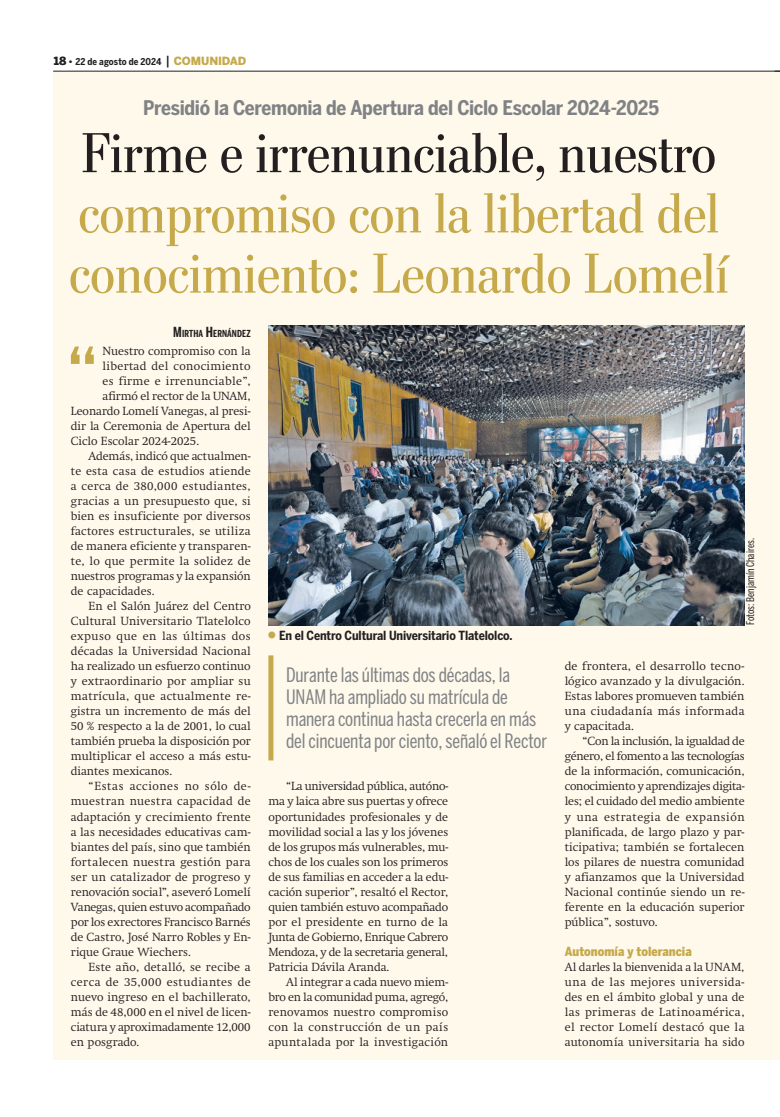
<style>
.page{position:relative;width:780px;height:1117px;background:#fff}
.page>*{position:absolute;margin:0;border:0;box-sizing:border-box;transform-origin:0 0}
.t1{font:500 72.38px "Benton Sans Cond";color:#c5a94a}
.t2{font:56.25px/60.1px "Stilson";color:#c5a94a}
.t3{font:56.25px "Stilson";color:#231f20}
.t4{font:700 20px "Benton Sans Cond";letter-spacing:-.015em;color:#808285}
.t5{font:19.75px/21.9px "Benton Sans Comp";letter-spacing:-.01em;color:#808285}
.t6{font:700 12.5px "Benton Sans Cond";letter-spacing:-.01em;color:#231f20}
.t7{font:900 12.5px "Benton Sans Cond";color:#c5a94a}
.t8{font:300 11.62px/15px "Swift";letter-spacing:.01em;color:#231f20;text-align:justify}
.t9{font:300 11.62px "Swift";letter-spacing:.03em;color:#231f20}
.t10{font:300 11.62px "Swift";letter-spacing:-.01em;color:#231f20}
.t11{font:300 11.62px "Swift";letter-spacing:.035em;color:#231f20}
.t12{font:300 11.62px "Swift";letter-spacing:.04em;color:#231f20}
.t13{font:300 11.62px "Swift";letter-spacing:-.02em;color:#231f20}
.t14{font:300 11.62px "Swift";letter-spacing:.045em;color:#231f20}
.t15{font:10.62px "Benton Sans Comp";color:#231f20}
.t16{font:700 9.62px "Benton Sans Comp";letter-spacing:.01em;color:#231f20}
.t17{font:700 9.38px "Benton Sans Cond";letter-spacing:.01em;color:#231f20}
.s1{font-family:"Benton Sans";font-weight:900;font-size:11.25px}
.s2{font-family:"Benton Sans";font-weight:900}
.s3{font-weight:500;font-size:12.5px}
.s4{font-family:"Benton Sans";font-weight:900;font-size:11.25px;color:#c5a94a}
.s5{font-size:13.75px}
</style>
<div class="page">
<div style="left:53px;top:72px;width:726px;height:987px;background:#fef9eb"></div>
<hr style="left:53px;top:71px;width:726px;height:1px;background:#231f20">
<div style="left:268px;top:655px;width:5px;height:105px;background:#c5a94a"></div>
<img style="left:268px;top:325px;width:476px;height:300px">
<p class="t17" style="left:54px;top:56px;width:194px"><span class="s1">18</span> <span class="s2">•</span> 22 de agosto de 2024 <span class="s3">|</span> <span class="s4">COMUNIDAD</span></p>
<h3 class="t4" style="left:143px;top:96px;width:517px">Presidió la Ceremonia de Apertura del Ciclo Escolar 2024-2025</h3>
<h2 class="t3" style="left:82px;top:120px;width:636px">Firme e irrenunciable, nuestro</h2>
<h2 class="t2" style="left:69px;top:183px;width:661px">compromiso con la libertad del conocimiento: Leonardo Lomelí</h2>
<p class="t16" style="left:173px;top:328px;width:79px"><span class="s5">M</span>IRTHA <span class="s5">H</span>ERNÁNDEZ</p>
<h1 class="t1" style="left:66px;top:331px;width:33px">“</h1>
<p class="t8" style="left:103px;top:343px;width:149px">Nuestro compromiso con la</p>
<p class="t9" style="left:103px;top:359px;width:149px">libertad del conocimiento</p>
<p class="t9" style="left:103px;top:374px;width:149px">es firme e irrenunciable”,</p>
<p class="t8" style="left:103px;top:388px;width:149px">afirmó el rector de la UNAM,</p>
<p class="t8" style="left:71px;top:403px;width:181px">Leonardo Lomelí Vanegas, al presi-</p>
<p class="t8" style="left:71px;top:418px;width:181px">dir la Ceremonia de Apertura del</p>
<p class="t8" style="left:71px;top:433px;width:130px">Ciclo Escolar 2024-2025.</p>
<p class="t8" style="left:89px;top:448px;width:163px">Además, indicó que actualmen-</p>
<p class="t8" style="left:71px;top:463px;width:181px">te esta casa de estudios atiende</p>
<p class="t11" style="left:71px;top:479px;width:181px">a cerca de 380,000 estudiantes,</p>
<p class="t8" style="left:71px;top:493px;width:181px">gracias a un presupuesto que, si</p>
<p class="t8" style="left:71px;top:508px;width:181px">bien es insuficiente por diversos</p>
<p class="t8" style="left:71px;top:523px;width:181px">factores estructurales, se utiliza</p>
<p class="t8" style="left:71px;top:538px;width:181px">de manera eficiente y transparen-</p>
<p class="t8" style="left:71px;top:553px;width:181px">te, lo que permite la solidez de</p>
<p class="t8" style="left:71px;top:568px;width:181px">nuestros programas y la expansión</p>
<p class="t8" style="left:71px;top:583px;width:85px">de capacidades.</p>
<p class="t8" style="left:89px;top:598px;width:164px">En el Salón Juárez del Centro</p>
<p class="t8" style="left:71px;top:613px;width:181px">Cultural Universitario Tlatelolco</p>
<p class="t12" style="left:71px;top:629px;width:181px">expuso que en las últimas dos</p>
<p class="t8" style="left:71px;top:643px;width:181px">décadas la Universidad Nacional</p>
<p class="t8" style="left:71px;top:658px;width:181px">ha realizado un esfuerzo continuo</p>
<p class="t8" style="left:71px;top:673px;width:181px">y extraordinario por ampliar su</p>
<p class="t11" style="left:71px;top:689px;width:181px">matrícula, que actualmente re-</p>
<p class="t8" style="left:71px;top:703px;width:181px">gistra un incremento de más del</p>
<p class="t8" style="left:71px;top:718px;width:181px">50 % respecto a la de 2001, lo cual</p>
<p class="t8" style="left:71px;top:733px;width:181px">también prueba la disposición por</p>
<p class="t8" style="left:71px;top:748px;width:181px">multiplicar el acceso a más estu-</p>
<p class="t8" style="left:71px;top:763px;width:103px">diantes mexicanos.</p>
<p class="t14" style="left:89px;top:779px;width:163px">“Estas acciones no sólo de-</p>
<p class="t9" style="left:71px;top:794px;width:181px">muestran nuestra capacidad de</p>
<p class="t8" style="left:71px;top:808px;width:181px">adaptación y crecimiento frente</p>
<p class="t8" style="left:71px;top:823px;width:181px">a las necesidades educativas cam-</p>
<p class="t8" style="left:71px;top:838px;width:181px">biantes del país, sino que también</p>
<p class="t9" style="left:71px;top:854px;width:181px">fortalecen nuestra gestión para</p>
<p class="t8" style="left:71px;top:868px;width:181px">ser un catalizador de progreso y</p>
<p class="t8" style="left:71px;top:883px;width:181px">renovación social”, aseveró Lomelí</p>
<p class="t13" style="left:71px;top:899px;width:181px">Vanegas, quien estuvo acompañado</p>
<p class="t10" style="left:71px;top:914px;width:181px">por los exrectores Francisco Barnés</p>
<p class="t8" style="left:71px;top:928px;width:181px">de Castro, José Narro Robles y En-</p>
<p class="t8" style="left:71px;top:943px;width:121px">rique Graue Wiechers.</p>
<p class="t8" style="left:89px;top:958px;width:163px">Este año, detalló, se recibe a</p>
<p class="t12" style="left:71px;top:974px;width:181px">cerca de 35,000 estudiantes de</p>
<p class="t8" style="left:71px;top:988px;width:181px">nuevo ingreso en el bachillerato,</p>
<p class="t8" style="left:71px;top:1003px;width:181px">más de 48,000 en el nivel de licen-</p>
<p class="t10" style="left:71px;top:1019px;width:181px">ciatura y aproximadamente 12,000</p>
<p class="t8" style="left:71px;top:1033px;width:70px">en posgrado.</p>
<p class="t6" style="left:279px;top:628px;width:235px">En el Centro Cultural Universitario Tlatelolco.</p>
<h3 class="t5" style="left:286px;top:664px;width:262px">Durante las últimas dos décadas, la UNAM ha ampliado su matrícula de manera continua hasta crecerla en más del cincuenta por ciento, señaló el Rector</h3>
<p class="t8" style="left:268px;top:778px;width:181px;text-indent:18px">“La universidad pública, autóno&shy;ma y laica abre sus puertas y ofrece oportunidades profesionales y de movilidad social a las y los jóvenes de los grupos más vulnerables, mu&shy;chos de los cuales son los primeros de sus familias en acceder a la edu&shy;cación superior”, resaltó el Rector, quien también estuvo acompañado por el presidente en turno de la Junta de Gobierno, Enrique Cabrero Mendoza, y de la secretaria general, Patricia Dávila Aranda.</p>
<p class="t8" style="left:268px;top:973px;width:181px;text-indent:18px">Al integrar a cada nuevo miem&shy;bro en la comunidad puma, agregó, renovamos nuestro compromiso con la construcción de un país apuntalada por la investigación</p>
<p class="t15" style="left:744px;top:625px;width:89px;rotate:-90deg">Fotos: Benjamín Chaires.</p>
<p class="t8" style="left:564px;top:658px;width:181px">de frontera, el desarrollo tecno&shy;lógico avanzado y la divulgación.<br>Estas labores promueven también una ciudadanía más informada y capacitada.</p>
<p class="t8" style="left:564px;top:733px;width:181px;text-indent:18px">“Con la inclusión, la igualdad de género, el fomento a las tecnologías de la información, comunicación, conocimiento y aprendizajes digita&shy;les; el cuidado del medio ambiente y una estrategia de expansión planificada, de largo plazo y par&shy;ticipativa; también se fortalecen los pilares de nuestra comunidad y afianzamos que la Universidad Nacional continúe siendo un re&shy;ferente en la educación superior pública”, sostuvo.</p>
<p class="t7" style="left:564px;top:943px;width:128px">Autonomía y tolerancia</p>
<p class="t8" style="left:564px;top:958px;width:181px">Al darles la bienvenida a la UNAM, una de las mejores universida&shy;des en el ámbito global y una de las primeras de Latinoamérica, el rector Lomelí destacó que la autonomía universitaria ha sido</p>
</div>
